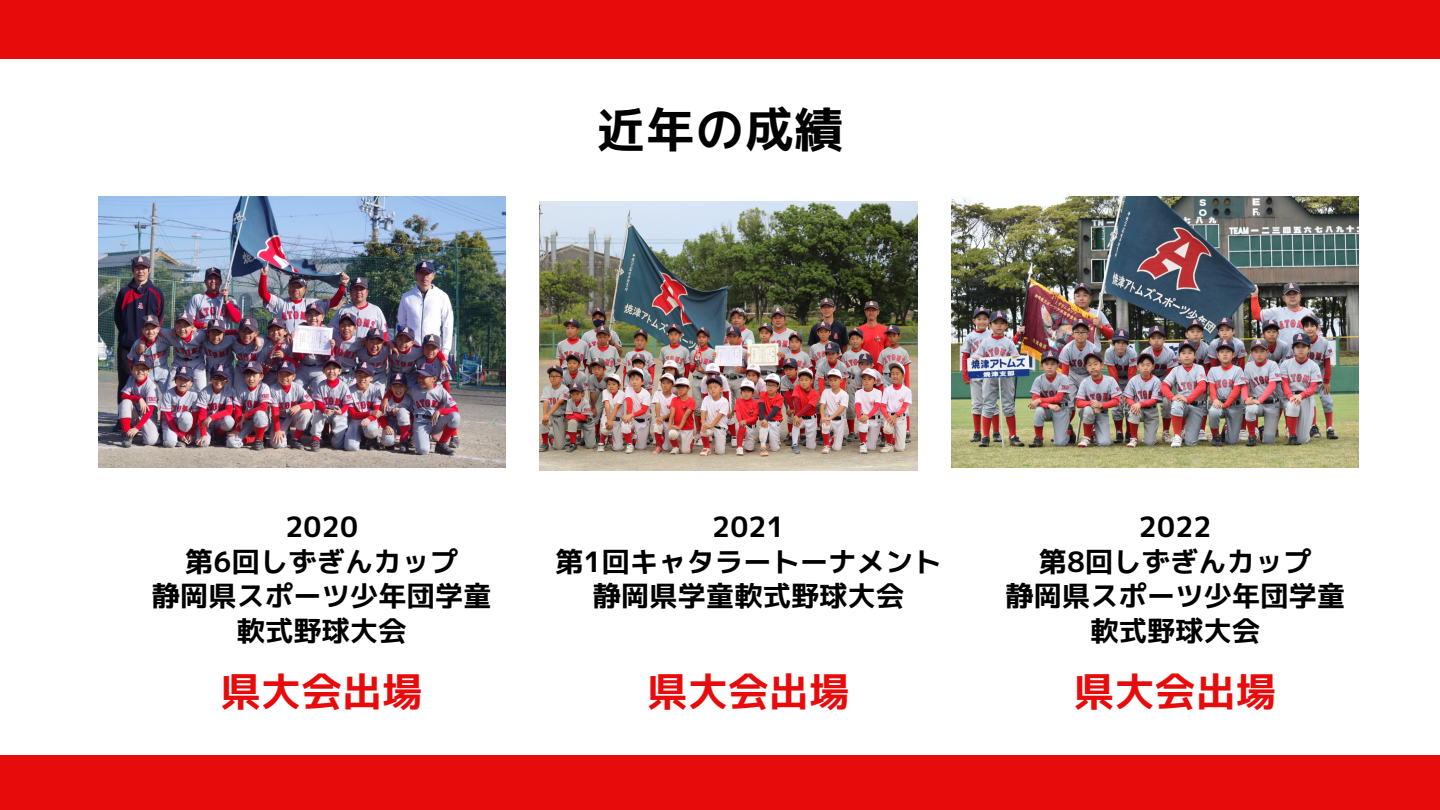
<style>
.page{position:relative;width:1440px;height:810px;background:#fff}
.page>*{position:absolute;margin:0;border:0;box-sizing:border-box;transform-origin:0 0}
.t1{font:48px "mplus 1 p bold";letter-spacing:.03em;color:#000}
.t2{font:40px "mplus 1 p bold";letter-spacing:.01em;color:#e80b0b}
.t3{font:28px/34.5px "mplus 1 p bold";letter-spacing:.01em;color:#000;text-align:center}
</style>
<div class="page">
<img style="left:952px;top:197px;width:407px;height:270px">
<div style="left:0;top:756px;width:1440px;height:54px;background:#e80b0b"></div>
<div style="left:0;top:0;width:1440px;height:59px;background:#e80b0b"></div>
<img style="left:98px;top:196px;width:407px;height:272px">
<img style="left:539px;top:201px;width:378px;height:269px">
<h1 class="t1" style="left:597px;top:96px;width:247px">近年の成績</h1>
<p class="t3" style="left:152px;top:510px;width:341px">2020<br>第6回しずぎんカップ<br>静岡県スポーツ少年団学童軟式野球大会</p>
<h2 class="t2" style="left:221px;top:663px;width:203px">県大会出場</h2>
<p class="t3" style="left:555px;top:510px;width:388px">2021<br>第1回キャタラートーナメント静岡県学童軟式野球大会</p>
<h2 class="t2" style="left:648px;top:663px;width:203px">県大会出場</h2>
<p class="t3" style="left:1005px;top:510px;width:341px">2022<br>第8回しずぎんカップ<br>静岡県スポーツ少年団学童軟式野球大会</p>
<h2 class="t2" style="left:1074px;top:663px;width:203px">県大会出場</h2>
</div>
